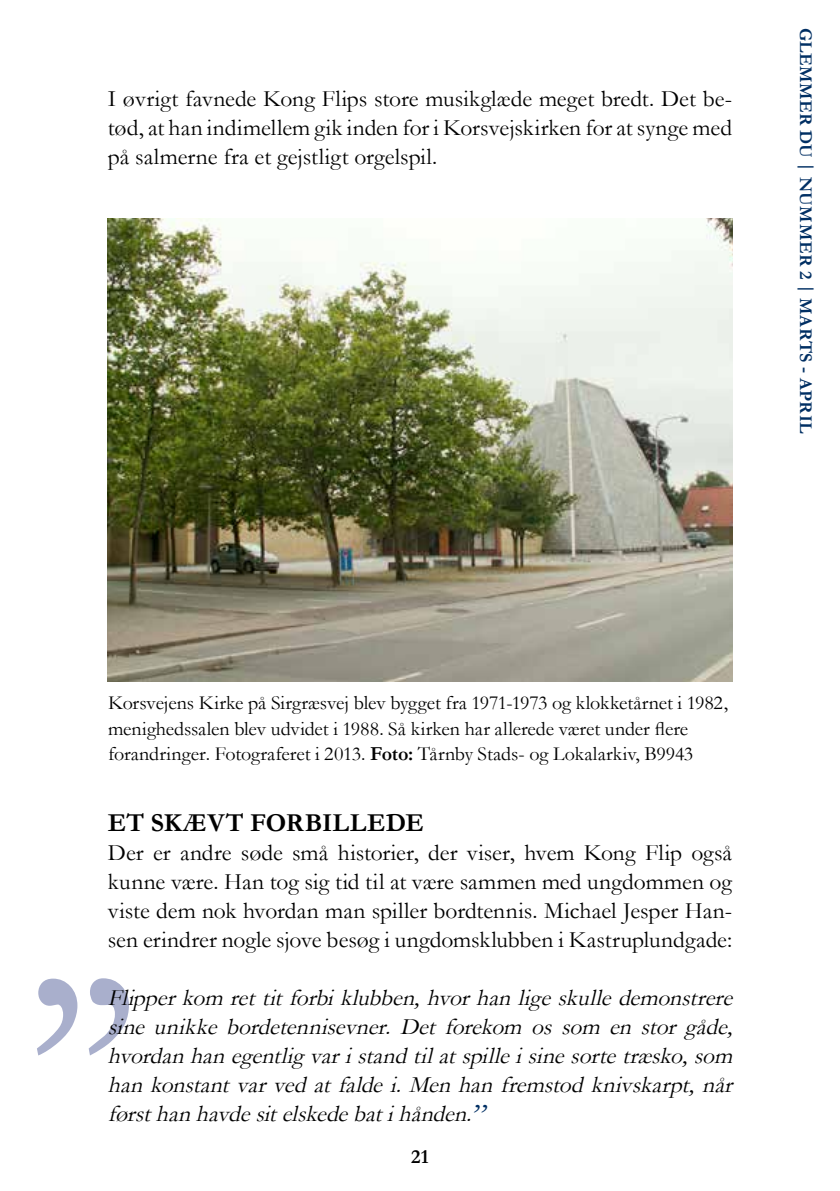
<style>
.page{position:relative;width:840px;height:1191px;background:#fff}
.page>*{position:absolute;margin:0;border:0;box-sizing:border-box;transform-origin:0 0}
.t1{font:700 26px "Garamond";letter-spacing:.005em;color:#000}
.t2{font:23.6px/29px "Garamond";color:#000;text-align:justify}
.t3{font:italic 23.6px/29px "Garamond";letter-spacing:-.015em;color:#000;text-align:justify}
.t4{font:20px/25px "Garamond";letter-spacing:-.005em;color:#000}
.t5{font:700 20px "Garamond";color:#000}
.t6{font:700 18px "Garamond";letter-spacing:.02em;color:#002f63}
.s1{font-weight:700}
.s2{font-size:31.6px;color:#002f63}
</style>
<div class="page">
<svg style="left:89px;top:978px;width:40px;height:77px"></svg>
<svg style="left:37px;top:978px;width:40px;height:77px"></svg>
<img style="left:108px;top:218px;width:623px;height:464px">
<p class="t2" style="left:108px;top:83px;width:625px">I øvrigt favnede Kong Flips store musikglæde meget bredt. Det be&shy;tød, at han indimellem gik inden for i Korsvejskirken for at synge med på salmerne fra et gejstligt orgelspil.</p>
<p class="t6" style="left:817px;top:27px;width:407px;rotate:90deg">GLEMMER DU | NUMMER 2 | MARTS - APRIL</p>
<p class="t4" style="left:108px;top:690px;width:621px">Korsvejens Kirke på Sirgræsvej blev bygget fra 1971-1973 og klokketårnet i 1982, menighedssalen blev udvidet i 1988. Så kirken har allerede været under flere forandringer. Fotograferet i 2013. <span class="s1">Foto:</span> Tårnby Stads- og Lokalarkiv, B9943</p>
<p class="t1" style="left:108px;top:805px;width:317px">ET SKÆVT FORBILLEDE</p>
<p class="t2" style="left:108px;top:837px;width:625px">Der er andre søde små historier, der viser, hvem Kong Flip også kunne være. Han tog sig tid til at være sammen med ungdommen og viste dem nok hvordan man spiller bordtennis. Michael Jesper Han&shy;sen erindrer nogle sjove besøg i ungdomsklubben i Kastruplundgade:</p>
<p class="t3" style="left:108px;top:982px;width:632px">Flipperkom rettitforbiklubben,hvorhanligeskulledemonstrere sine unikke bordetennisevner. Det forekom os som en stor gåde, hvordanhanegentligvaristandtilatspilleisinesortetræsko,som hankonstantvarvedatfaldei.Menhanfremstodknivskarpt,når førsthanhavdesitelskedebatihånden.<span class="s2">”</span></p>
<p class="t5" style="left:411px;top:1143px;width:19px">21</p>
</div>
